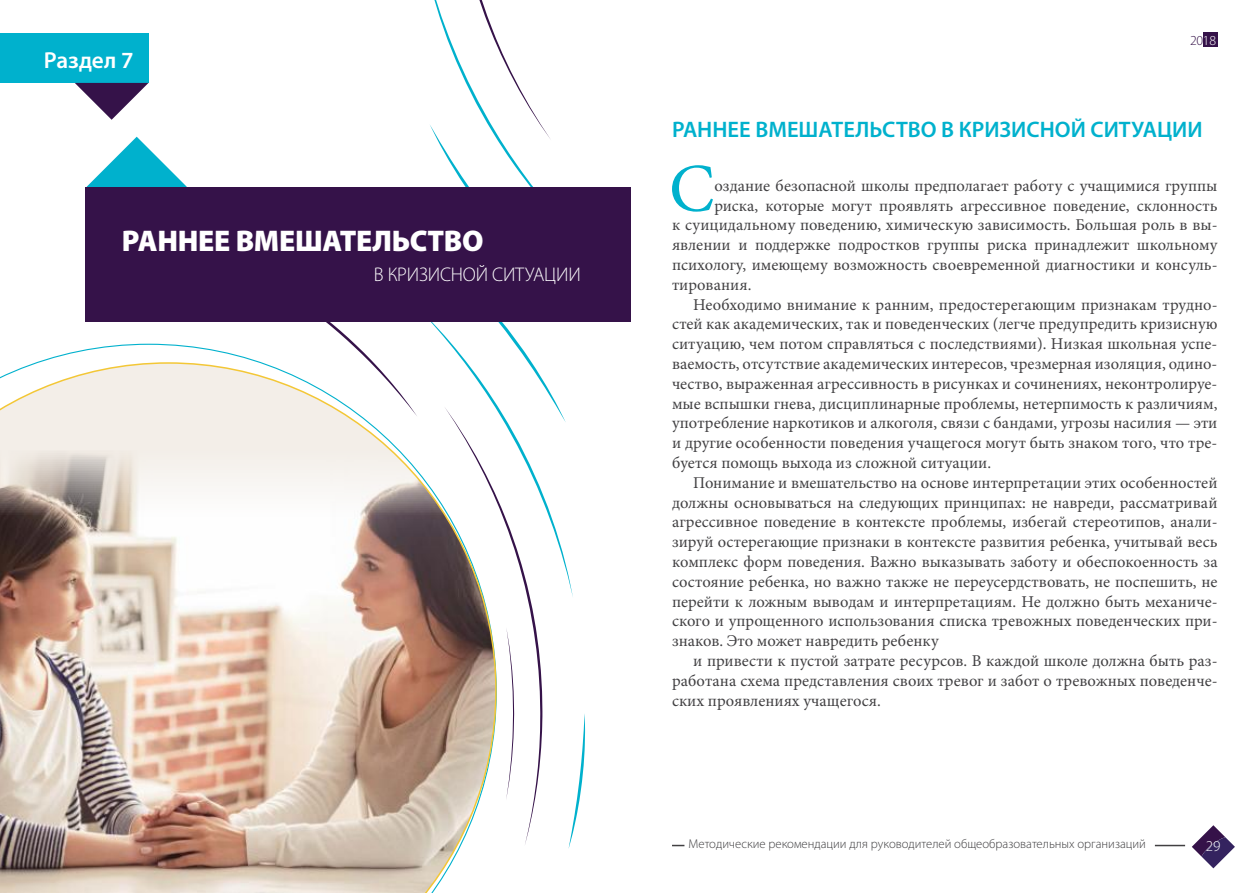
<style>
.page{position:relative;width:1259px;height:893px;background:#fff}
.page>*{position:absolute;margin:0;border:0;box-sizing:border-box;transform-origin:0 0}
.t1{font:68.25px "Minion Pro";color:#00b1cd}
.t2{font:900 30px "Myriad Pro";letter-spacing:-.01em;color:#fff}
.t3{font:600 23.25px "Myriad Pro";color:#fff}
.t4{font:600 22.5px "Myriad Pro";color:#00b1cd}
.t5{font:300 19.8px "Myriad Pro";letter-spacing:-.01em;color:#fff}
.t6{font:16.5px "Minion Pro";color:#414042}
.t7{font:300 15.15px "Myriad Pro";color:#fff}
.t8{font:300 13.8px "Myriad Pro";color:#351249}
.t9{font:300 12.75px "Myriad Pro";color:#414042}
.s1{color:#fff}
</style>
<div class="page">
<svg style="left:1192px;top:825px;width:43px;height:43px"></svg>
<svg style="left:672px;top:845px;width:12px;height:1px"></svg>
<hr style="left:1155px;top:845px;width:30px;height:1px;background:#414042">
<div style="left:1202px;top:33px;width:15px;height:14px;background:#351249"></div>
<svg style="left:87px;top:137px;width:100px;height:50px"></svg>
<svg style="left:245px;top:0;width:340px;height:849px"></svg>
<div style="left:0;top:33px;width:148px;height:49px;background:#00b1cd"></div>
<svg style="left:75px;top:83px;width:73px;height:37px"></svg>
<div style="left:85px;top:187px;width:545px;height:134px;background:#351249"></div>
<img style="left:0;top:362px;width:496px;height:531px">
<h3 class="t3" style="left:44px;top:45px;width:91px">Раздел 7</h3>
<h2 class="t2" style="left:122px;top:221px;width:363px">РАННЕЕ ВМЕШАТЕЛЬСТВО</h2>
<p class="t5" style="left:374px;top:264px;width:208px">В КРИЗИСНОЙ СИТУАЦИИ</p>
<p class="t8" style="left:1190px;top:33px;width:28px">20<span class="s1">18</span></p>
<h3 class="t4" style="left:672px;top:115px;width:532px">РАННЕЕ ВМЕШАТЕЛЬСТВО В КРИЗИСНОЙ СИТУАЦИИ</h3>
<h1 class="t1" style="left:669px;top:143px;width:47px">С</h1>
<p class="t6" style="left:714px;top:175px;width:504px">оздание безопасной школы предполагает работу с учащимися группы</p>
<p class="t6" style="left:714px;top:194px;width:504px">риска, которые могут проявлять агрессивное поведение, склонность</p>
<p class="t6" style="left:672px;top:214px;width:547px">к суицидальному поведению, химическую зависимость. Большая роль в вы-</p>
<p class="t6" style="left:672px;top:234px;width:547px">явлении и поддержке подростков группы риска принадлежит школьному</p>
<p class="t6" style="left:672px;top:254px;width:547px">психологу, имеющему возможность своевременной диагностики и консуль-</p>
<p class="t6" style="left:672px;top:274px;width:81px">тирования.</p>
<p class="t6" style="left:693px;top:293px;width:526px">Необходимо внимание к ранним, предостерегающим признакам трудно-</p>
<p class="t6" style="left:672px;top:313px;width:547px">стей как академических, так и поведенческих (легче предупредить кризисную</p>
<p class="t6" style="left:672px;top:333px;width:547px">ситуацию, чем потом справляться с последствиями). Низкая школьная успе-</p>
<p class="t6" style="left:672px;top:353px;width:547px">ваемость, отсутствие академических интересов, чрезмерная изоляция, одино-</p>
<p class="t6" style="left:672px;top:373px;width:547px">чество, выраженная агрессивность в рисунках и сочинениях, неконтролируе-</p>
<p class="t6" style="left:672px;top:392px;width:547px">мые вспышки гнева, дисциплинарные проблемы, нетерпимость к различиям,</p>
<p class="t6" style="left:672px;top:412px;width:547px">употребление наркотиков и алкоголя, связи с бандами, угрозы насилия — эти</p>
<p class="t6" style="left:672px;top:432px;width:547px">и другие особенности поведения учащегося могут быть знаком того, что тре-</p>
<p class="t6" style="left:672px;top:452px;width:321px">буется помощь выхода из сложной ситуации.</p>
<p class="t6" style="left:693px;top:472px;width:526px">Понимание и вмешательство на основе интерпретации этих особенностей</p>
<p class="t6" style="left:672px;top:491px;width:547px">должны основываться на следующих принципах: не навреди, рассматривай</p>
<p class="t6" style="left:672px;top:511px;width:547px">агрессивное поведение в контексте проблемы, избегай стереотипов, анали-</p>
<p class="t6" style="left:672px;top:531px;width:547px">зируй остерегающие признаки в контексте развития ребенка, учитывай весь</p>
<p class="t6" style="left:672px;top:551px;width:547px">комплекс форм поведения. Важно выказывать заботу и обеспокоенность за</p>
<p class="t6" style="left:672px;top:571px;width:547px">состояние ребенка, но важно также не переусердствовать, не поспешить, не</p>
<p class="t6" style="left:672px;top:590px;width:547px">перейти к ложным выводам и интерпретациям. Не должно быть механиче-</p>
<p class="t6" style="left:672px;top:610px;width:547px">ского и упрощенного использования списка тревожных поведенческих при-</p>
<p class="t6" style="left:672px;top:630px;width:268px">знаков. Это может навредить ребенку</p>
<p class="t6" style="left:693px;top:650px;width:526px">и привести к пустой затрате ресурсов. В каждой школе должна быть раз-</p>
<p class="t6" style="left:672px;top:670px;width:547px">работана схема представления своих тревог и забот о тревожных поведенче-</p>
<p class="t6" style="left:672px;top:689px;width:210px">ских проявлениях учащегося.</p>
<p class="t9" style="left:688px;top:836px;width:459px">Методические рекомендации для руководителей общеобразовательных организаций</p>
<p class="t7" style="left:1205px;top:838px;width:16px">29</p>
</div>
